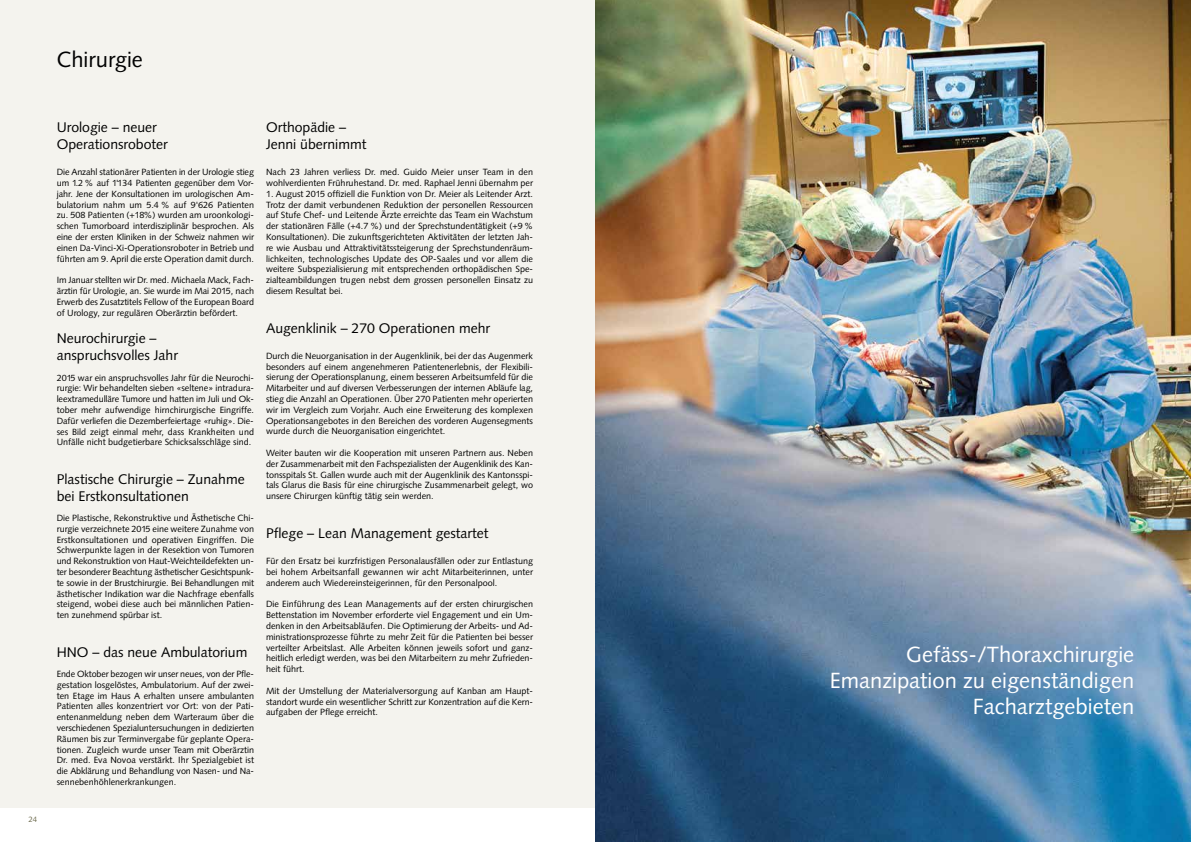
<style>
.page{position:relative;width:1191px;height:842px;background:#fff}
.page>*{position:absolute;margin:0;border:0;box-sizing:border-box;transform-origin:0 0}
.t1{font:22px/26.4px "Syntax";color:#fff;text-align:right}
.t2{font:22px "Syntax";color:#000}
.t3{font:14px/16.8px "Syntax";color:#000}
.t4{font:9px/10.8px "Syntax";color:#000;text-align:justify}
.t5{font:7.8px "Syntax";color:#6d6b4d}
</style>
<div class="page">
<div style="left:0;top:0;width:595px;height:808px;background:#f4f3ee"></div>
<img style="left:595px;top:0;width:596px;height:842px">
<p class="t5" style="left:28px;top:815px;width:10px">24</p>
<h1 class="t2" style="left:57px;top:47px;width:88px">Chirurgie</h1>
<h2 class="t3" style="left:57px;top:119px;width:113px">Urologie – neuer<br>Operationsroboter</h2>
<p class="t4" style="left:57px;top:167px;width:199px">Die Anzahl stationärer Patienten in der Urologie stieg um 1.2 % auf 1'134 Patienten gegenüber dem Vor&shy;jahr. Jene der Konsultationen im urologischen Am&shy;bulatorium nahm um 5.4 % auf 9'626 Patienten zu. 508 Patienten (+18 %) wurden am uroonkologi&shy;schen Tumorboard interdisziplinär besprochen. Als eine der ersten Kliniken in der Schweiz nahmen wir einen Da-Vinci-Xi-Operationsroboter in Betrieb und führten am 9. April die erste Operation damit durch.</p>
<p class="t4" style="left:57px;top:275px;width:199px">Im Januar stellten wir Dr. med. Michaela Mack, Fach&shy;ärztin für Urologie, an. Sie wurde im Mai 2015, nach Erwerb des Zusatztitels Fellow of the European Board of Urology, zur regulären Oberärztin befördert.</p>
<h2 class="t3" style="left:57px;top:330px;width:123px">Neurochirurgie – anspruchsvolles Jahr</h2>
<p class="t4" style="left:57px;top:372px;width:199px">2015 war ein anspruchsvolles Jahr für die Neurochi&shy;rurgie: Wir behandelten sieben «seltene» intradura&shy;leextramedulläre Tumore und hatten im Juli und Ok&shy;tober mehr aufwendige hirnchirurgische Eingriffe.<br>Dafür verliefen die Dezemberfeiertage «ruhig». Die&shy;ses Bild zeigt einmal mehr, dass Krankheiten und Unfälle nicht budgetierbare Schicksalsschläge sind.</p>
<h2 class="t3" style="left:57px;top:470px;width:189px">Plastische Chirurgie – Zunahme bei Erstkonsultationen</h2>
<p class="t4" style="left:57px;top:512px;width:199px">Die Plastische, Rekonstruktive und Ästhetische Chi&shy;rurgie verzeichnete 2015 eine weitere Zunahme von Erstkonsultationen und operativen Eingriffen. Die Schwerpunkte lagen in der Resektion von Tumoren und Rekonstruktion von Haut-Weichteildefekten un&shy;ter besonderer Beachtung ästhetischer Gesichtspunk&shy;te sowie in der Brustchirurgie. Bei Behandlungen mit ästhetischer Indikation war die Nachfrage ebenfalls steigend, wobei diese auch bei männlichen Patien&shy;ten zunehmend spürbar ist.</p>
<h2 class="t3" style="left:57px;top:643px;width:192px">HNO – das neue Ambulatorium</h2>
<p class="t4" style="left:57px;top:668px;width:199px">Ende Oktober bezogen wir unser neues, von der Pfle&shy;gestation losgelöstes, Ambulatorium. Auf der zwei&shy;ten Etage im Haus A erhalten unsere ambulanten Patienten alles konzentriert vor Ort: von der Pati&shy;entenanmeldung neben dem Warteraum über die verschiedenen Spezialuntersuchungen in dedizierten Räumen bis zur Terminvergabe für geplante Opera&shy;tionen. Zugleich wurde unser Team mit Oberärztin Dr. med. Eva Novoa verstärkt. Ihr Spezialgebiet ist die Abklärung und Behandlung von Nasen- und Na&shy;sennebenhöhlenerkrankungen.</p>
<h2 class="t3" style="left:266px;top:119px;width:102px">Orthopädie –<br>Jenni übernimmt</h2>
<p class="t4" style="left:266px;top:167px;width:269px">Nach 23 Jahren verliess Dr. med. Guido Meier unser Team in den wohlverdienten Frühruhestand. Dr. med. Raphael Jenni übernahm per</p>
<p class="t4" style="left:266px;top:188px;width:268px">1. August 2015 offiziell die Funktion von Dr. Meier als Leitender Arzt.<br>Trotz der damit verbundenen Reduktion der personellen Ressourcen auf Stufe Chef- und Leitende Ärzte erreichte das Team ein Wachstum der stationären Fälle (+4.7 %) und der Sprechstundentätigkeit (+9 % Konsultationen). Die zukunftsgerichteten Aktivitäten der letzten Jah&shy;re wie Ausbau und Attraktivitätssteigerung der Sprechstundenräum&shy;lichkeiten, technologisches Update des OP-Saales und vor allem die weitere Subspezialisierung mit entsprechenden orthopädischen Spe&shy;zialteambildungen trugen nebst dem grossen personellen Einsatz zu diesem Resultat bei.</p>
<h2 class="t3" style="left:266px;top:319px;width:226px">Augenklinik – 270 Operationen mehr</h2>
<p class="t4" style="left:266px;top:350px;width:269px">Durch die Neuorganisation in der Augenklinik, bei der das Augenmerk besonders auf einem angenehmeren Patientenerlebnis, der Flexibili&shy;sierung der Operationsplanung, einem besseren Arbeitsumfeld für die Mitarbeiter und auf diversen Verbesserungen der internen Abläufe lag, stieg die Anzahl an Operationen. Über 270 Patienten mehr operierten wir im Vergleich zum Vorjahr. Auch eine Erweiterung des komplexen Operationsangebotes in den Bereichen des vorderen Augensegments wurde durch die Neuorganisation eingerichtet.</p>
<p class="t4" style="left:266px;top:447px;width:268px">Weiter bauten wir die Kooperation mit unseren Partnern aus. Neben der Zusammenarbeit mit den Fachspezialisten der Augenklinik des Kan&shy;tonsspitals St. Gallen wurde auch mit der Augenklinik des Kantonsspi&shy;tals Glarus die Basis für eine chirurgische Zusammenarbeit gelegt, wo unsere Chirurgen künftig tätig sein werden.</p>
<h2 class="t3" style="left:266px;top:524px;width:224px">Pflege – Lean Management gestartet</h2>
<p class="t4" style="left:266px;top:556px;width:268px">Für den Ersatz bei kurzfristigen Personalausfällen oder zur Entlastung bei hohem Arbeitsanfall gewannen wir acht Mitarbeiterinnen, unter anderem auch Wiedereinsteigerinnen, für den Personalpool.</p>
<p class="t4" style="left:266px;top:599px;width:269px">Die Einführung des Lean Managements auf der ersten chirurgischen Bettenstation im November erforderte viel Engagement und ein Um&shy;denken in den Arbeitsabläufen. Die Optimierung der Arbeits- und Ad&shy;ministrationsprozesse führte zu mehr Zeit für die Patienten bei besser verteilter Arbeitslast. Alle Arbeiten können jeweils sofort und ganz&shy;heitlich erledigt werden, was bei den Mitarbeitern zu mehr Zufrieden&shy;heit führt.</p>
<p class="t4" style="left:266px;top:685px;width:269px">Mit der Umstellung der Materialversorgung auf Kanban am Haupt&shy;standort wurde ein wesentlicher Schritt zur Konzentration auf die Kern&shy;aufgaben der Pflege erreicht.</p>
<h1 class="t1" style="left:829px;top:641px;width:306px">Gefäss-/Thoraxchirurgie<br>Emanzipation zu eigenständigen<br>Facharztgebieten</h1>
</div>
